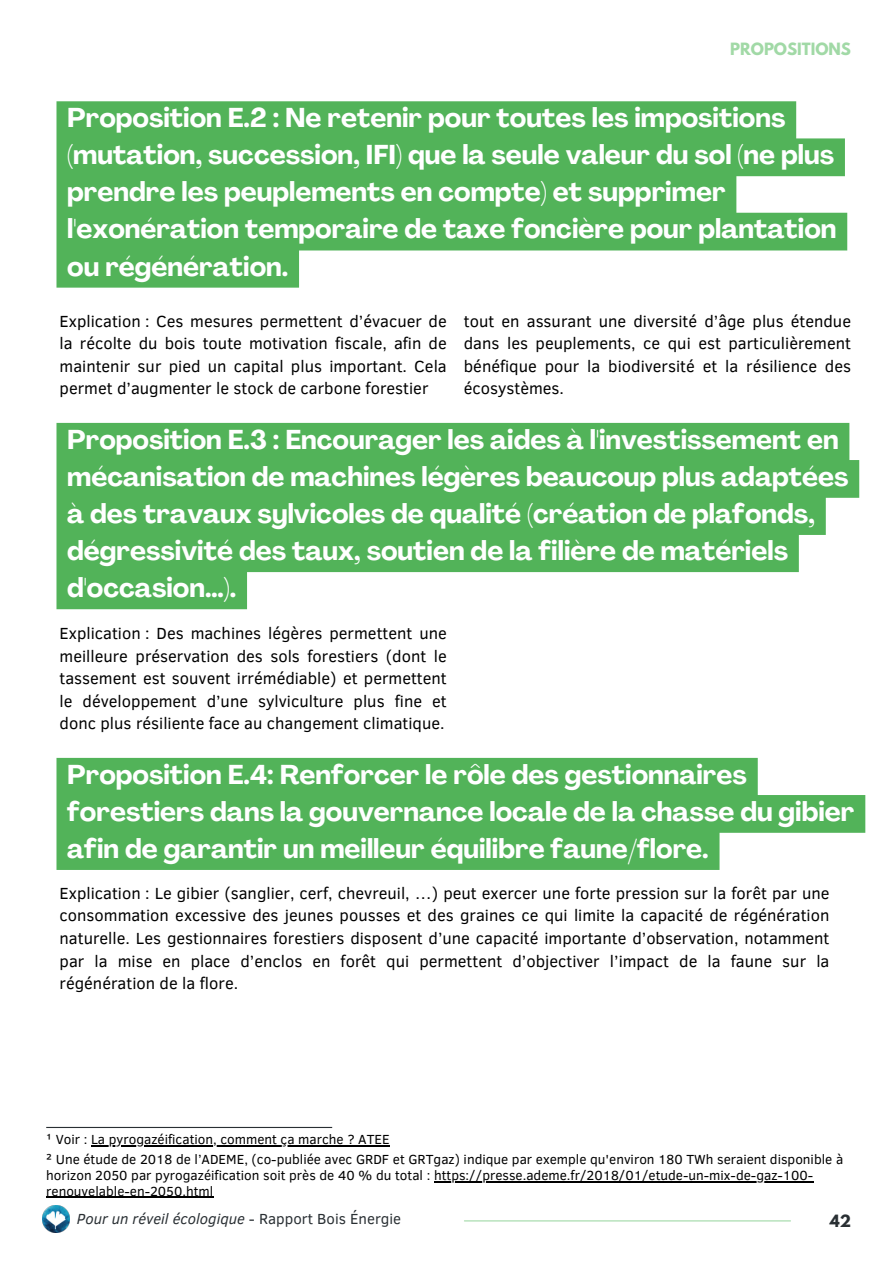
<style>
.page{position:relative;width:894px;height:1264px;background:#fff}
.page>*{position:absolute;margin:0;border:0;box-sizing:border-box;transform-origin:0 0}
.t1{font:700 26.85px/37.2px "Agrandir";color:#fff}
.t2{font:16.5px/22.5px "Clear Sans";color:#000;text-align:justify}
.t3{font:italic 15px "Clear Sans";color:#292f33}
.t4{font:700 15px "League Spartan";color:#a1d9a6}
.t5{font:700 15px "League Spartan";color:#292f33}
.t6{font:13.5px/15.8px "Clear Sans";color:#000}
.s1{font-style:normal}
</style>
<div class="page">
<img style="left:43px;top:1205px;width:27px;height:27px">
<hr style="left:464px;top:1220px;width:326px;height:1px;background:#a1d9a6">
<svg style="left:56px;top:101px;width:791px;height:186px;fill:#52b359"></svg>
<hr style="left:91px;top:1145px;width:298px;height:1px;background:#000">
<hr style="left:434px;top:1180px;width:379px;height:2px;background:#000">
<hr style="left:46px;top:1196px;width:167px;height:1px;background:#000">
<svg style="left:56px;top:423px;width:803px;height:186px;fill:#52b359"></svg>
<svg style="left:56px;top:758px;width:809px;height:112px;background:#64ba6a"></svg>
<hr style="left:46px;top:1126px;width:286px;height:1px;background:#292f33">
<h3 class="t4" style="left:729px;top:41px;width:122px">PROPOSITIONS</h3>
<h1 class="t1" style="left:67px;top:102px;width:770px">Proposition E.2 : Ne retenir pour toutes les impositions (mutation, succession, IFI) que la seule valeur du sol (ne plus prendre les peuplements en compte) et supprimer l'exonération temporaire de taxe foncière pour plantation ou régénération.</h1>
<h1 class="t2" style="left:60px;top:309px;width:388px">Explication : Ces mesures permettent d’évacuer de la récolte du bois toute motivation fiscale, afin de maintenir sur pied un capital plus important. Cela permet d’augmenter le stock de carbone forestier</h1>
<h3 class="t2" style="left:463px;top:309px;width:388px">tout en assurant une diversité d’âge plus étendue dans les peuplements, ce qui est particulièrement bénéfique pour la biodiversité et la résilience des écosystèmes.</h3>
<h3 class="t1" style="left:67px;top:423px;width:782px">Proposition E.3 : Encourager les aides à l'investissement en mécanisation de machines légères beaucoup plus adaptées à des travaux sylvicoles de qualité (création de plafonds, dégressivité des taux, soutien de la filière de matériels d'occasion…).</h3>
<p class="t2" style="left:60px;top:621px;width:388px">Explication : Des machines légères permettent une meilleure préservation des sols forestiers (dont le tassement est souvent irrémédiable) et permettent le développement d’une sylviculture plus fine et donc plus résiliente face au changement climatique.</p>
<h1 class="t1" style="left:67px;top:758px;width:788px">Proposition E.4: Renforcer le rôle des gestionnaires forestiers dans la gouvernance locale de la chasse du gibier afin de garantir un meilleur équilibre faune/flore.</h1>
<p class="t2" style="left:60px;top:881px;width:771px">Explication : Le gibier (sanglier, cerf, chevreuil, …) peut exercer une forte pression sur la forêt par une consommation excessive des jeunes pousses et des graines ce qui limite la capacité de régénération naturelle. Les gestionnaires forestiers disposent d’une capacité importante d’observation, notamment par la mise en place d’enclos en forêt qui permettent d’objectiver l’impact de la faune sur la régénération de la flore.</p>
<h3 class="t6" style="left:46px;top:1130px;width:345px">¹ Voir : La pyrogazéification, comment ça marche ? ATEE</h3>
<p class="t6" style="left:46px;top:1150px;width:798px">² Une étude de 2018 de l’ADEME, (co-publiée avec GRDF et GRTgaz) indique par exemple qu'environ 180 TWh seraient disponible à horizon 2050 par pyrogazéification soit près de 40 % du total : https://presse.ademe.fr/2018/01/etude-un-mix-de-gaz-100-</p>
<p class="t6" style="left:46px;top:1182px;width:168px">renouvelable-en-2050.html</p>
<h1 class="t3" style="left:77px;top:1208px;width:325px">Pour un réveil écologique <span class="s1">- Rapport Bois Énergie</span></h1>
<h3 class="t5" style="left:829px;top:1213px;width:23px">42</h3>
</div>
